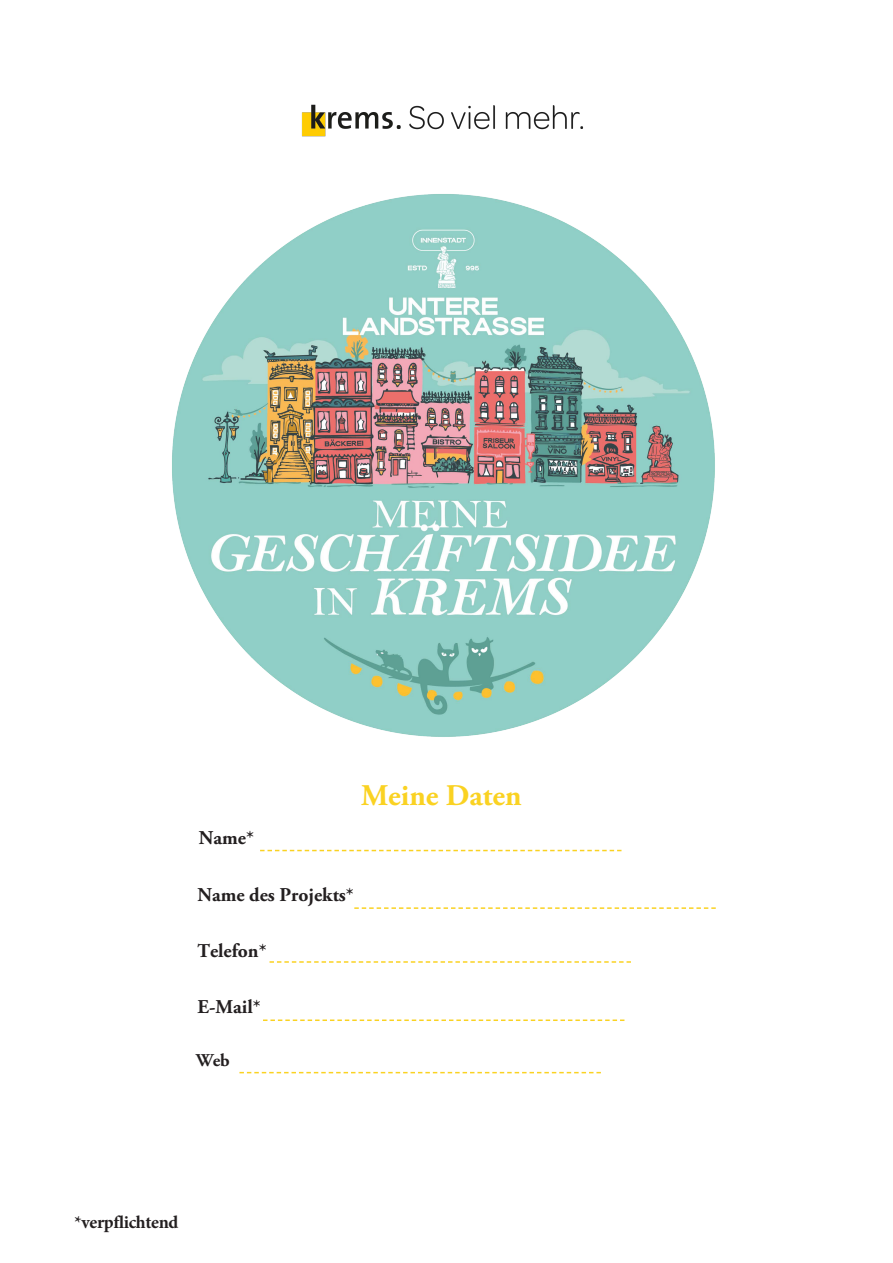
<style>
.page{position:relative;width:893px;height:1263px;background:#fff}
.page>*{position:absolute;margin:0;border:0;box-sizing:border-box;transform-origin:0 0}
.t1{font:700 30px "Adobe Garamond Pro";color:#fad222}
.t2{font:700 19.5px "Adobe Garamond Pro";color:#231f20}
.t3{font:700 18px "Minion Pro";letter-spacing:-.02em;color:#231f20}
.t4{font:700 18px "Adobe Garamond Pro";color:#231f20}
</style>
<div class="page">
<svg style="left:354px;top:907px;width:362px;height:2px"></svg>
<svg style="left:270px;top:961px;width:361px;height:2px"></svg>
<svg style="left:263px;top:1019px;width:361px;height:2px"></svg>
<svg style="left:239px;top:1072px;width:362px;height:1px"></svg>
<svg style="left:260px;top:850px;width:361px;height:1px"></svg>
<img style="left:301px;top:104px;width:282px;height:33px">
<img style="left:172px;top:194px;width:543px;height:543px">
<p class="t2" style="left:199px;top:827px;width:57px">Name*</p>
<p class="t1" style="left:361px;top:778px;width:162px">Meine Daten</p>
<p class="t2" style="left:197px;top:883px;width:158px">Name des Projekts*</p>
<p class="t2" style="left:197px;top:940px;width:71px">Telefon*</p>
<p class="t2" style="left:197px;top:996px;width:65px">E-Mail*</p>
<p class="t4" style="left:196px;top:1049px;width:35px">Web</p>
<p class="t3" style="left:75px;top:1209px;width:105px">*verpflichtend</p>
</div>
